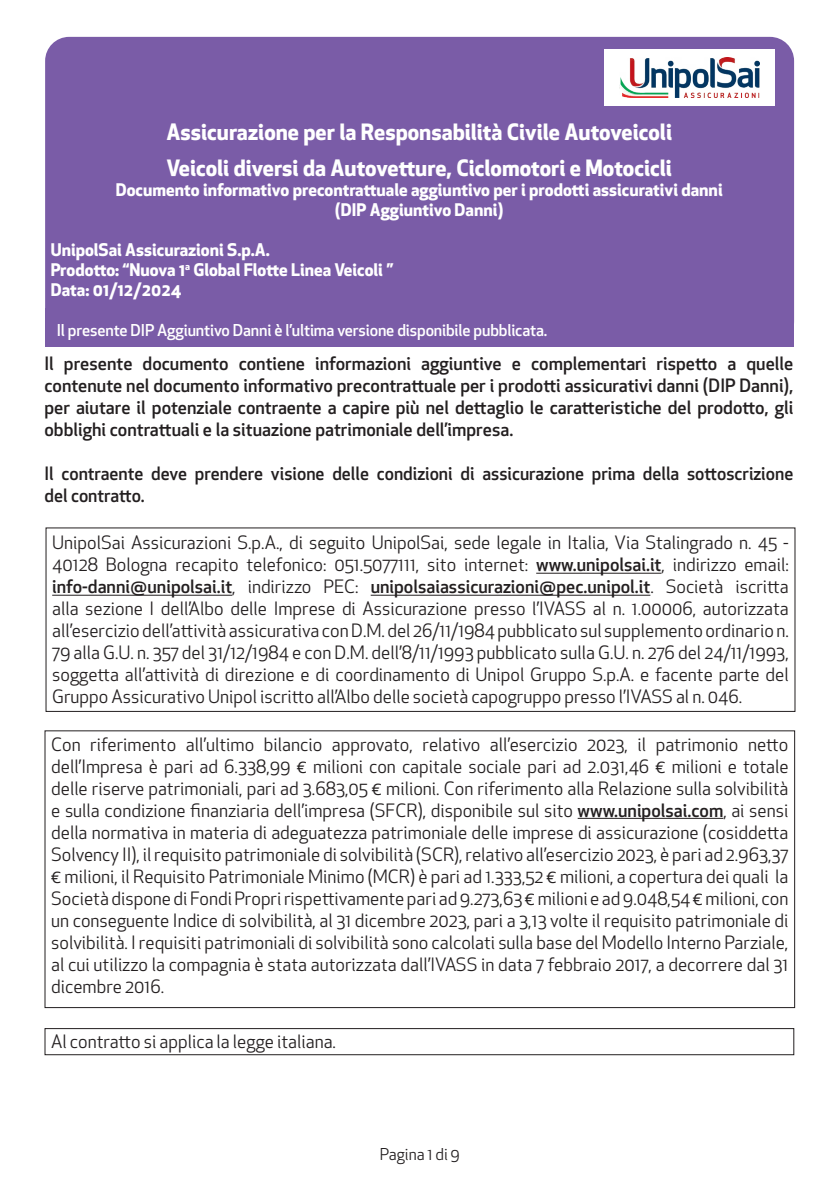
<style>
.page{position:relative;width:840px;height:1191px;background:#fff}
.page>*{position:absolute;margin:0;border:0;box-sizing:border-box;transform-origin:0 0}
.t1{font:700 22px/36.4px "Apex New";color:#fff}
.t2{font:18px/22px "Apex New";color:#231f20;text-align:justify}
.t3{font:500 18px/22px "Apex New";color:#231f20;text-align:justify}
.t4{font:700 17px/20px "Apex New";color:#fff;text-align:center}
.t5{font:500 16px "Apex New";letter-spacing:-.01em;color:#fff}
.t6{font:16px "Apex New";color:#231f20}
.s1{font-weight:500}
</style>
<div class="page">
<div style="left:45px;top:308px;width:748px;height:39px;background:#7a5ca7"></div>
<div style="left:45px;top:37px;width:748px;height:309px;background:#7a5ca7;border-radius:24px"></div>
<div style="left:604px;top:50px;width:170px;height:56px;background:#fff"></div>
<img style="left:619px;top:58px;width:139px;height:39px">
<hr style="left:536px;top:573px;width:125px;height:1px;background:#231f20">
<hr style="left:52px;top:595px;width:180px;height:1px;background:#231f20">
<hr style="left:370px;top:595px;width:280px;height:1px;background:#231f20">
<div style="left:45px;top:527px;width:750px;height:185px;border:1px solid #231f20"></div>
<hr style="left:577px;top:818px;width:146px;height:1px;background:#231f20">
<div style="left:44px;top:1028px;width:749px;height:27px;border:1px solid #231f20"></div>
<p class="t1" style="left:166px;top:112px;width:507px">Assicurazione per la Responsabilità Civile Autoveicoli<br>Veicoli diversi da Autovetture, Ciclomotori e Motocicli</p>
<p class="t4" style="left:116px;top:179px;width:608px">Documento informativo precontrattuale aggiuntivo per i prodotti assicurativi danni (DIP Aggiuntivo Danni)</p>
<p class="t4" style="left:51px;top:239px;width:343px;text-align:left">UnipolSai Assicurazioni S.p.A.<br>Prodotto: “Nuova 1<sup>a</sup> Global Flotte Linea Veicoli ”<br>Data: 01/12/2024</p>
<p class="t5" style="left:57px;top:319px;width:492px">Il presente DIP Aggiuntivo Danni è l’ultima versione disponibile pubblicata.</p>
<p class="t3" style="left:44px;top:352px;width:750px">Il presente documento contiene informazioni aggiuntive e complementari rispetto a quelle contenute nel documento informativo precontrattuale per i prodotti assicurativi danni (DIP Danni), per aiutare il potenziale contraente a capire più nel dettaglio le caratteristiche del prodotto, gli obblighi contrattuali e la situazione patrimoniale dell’impresa.</p>
<p class="t3" style="left:44px;top:462px;width:750px">Il contraente deve prendere visione delle condizioni di assicurazione prima della sottoscrizione del contratto.</p>
<p class="t2" style="left:52px;top:532px;width:737px">UnipolSai Assicurazioni S.p.A., di seguito UnipolSai, sede legale in Italia, Via Stalingrado n. 45 - 40128 Bologna recapito telefonico: 051.5077111, sito internet: <span class="s1">www.unipolsai.it</span>, indirizzo email: <span class="s1">info-danni@unipolsai.it</span>, indirizzo PEC: <span class="s1">unipolsaiassicurazioni@pec.unipol.it</span>. Società iscritta alla sezione I dell’Albo delle Imprese di Assicurazione presso l’IVASS al n. 1.00006, autorizzata all’esercizio dell’attività assicurativa con D.M. del 26/11/1984 pubblicato sul supplemento ordinario n.<br>79 alla G.U. n. 357 del 31/12/1984 e con D.M. dell’8/11/1993 pubblicato sulla G.U. n. 276 del 24/11/1993, soggetta all’attività di direzione e di coordinamento di Unipol Gruppo S.p.A. e facente parte del Gruppo Assicurativo Unipol iscritto all’Albo delle società capogruppo presso l’IVASS al n. 046.</p>
<p class="t2" style="left:51px;top:733px;width:738px">Con riferimento all’ultimo bilancio approvato, relativo all’esercizio 2023, il patrimonio netto dell’Impresa è pari ad 6.338,99 € milioni con capitale sociale pari ad 2.031,46 € milioni e totale delle riserve patrimoniali, pari ad 3.683,05 € milioni. Con riferimento alla Relazione sulla solvibilità e sulla condizione finanziaria dell’impresa (SFCR), disponibile sul sito <span class="s1">www.unipolsai.com</span>, ai sensi della normativa in materia di adeguatezza patrimoniale delle imprese di assicurazione (cosiddetta Solvency II), il requisito patrimoniale di solvibilità (SCR), relativo all’esercizio 2023, è pari ad 2.963,37 € milioni, il Requisito Patrimoniale Minimo (MCR) è pari ad 1.333,52 € milioni, a copertura dei quali la Società dispone di Fondi Propri rispettivamente pari ad 9.273,63 € milioni e ad 9.048,54 € milioni, con un conseguente Indice di solvibilità, al 31 dicembre 2023, pari a 3,13 volte il requisito patrimoniale di solvibilità. I requisiti patrimoniali di solvibilità sono calcolati sulla base del Modello Interno Parziale, al cui utilizzo la compagnia è stata autorizzata dall’IVASS in data 7 febbraio 2017, a decorrere dal 31 dicembre 2016.</p>
<p class="t2" style="left:51px;top:1030px;width:286px">Al contratto si applica la legge italiana.</p>
<p class="t6" style="left:379px;top:1143px;width:81px">Pagina 1 di 9</p>
</div>
